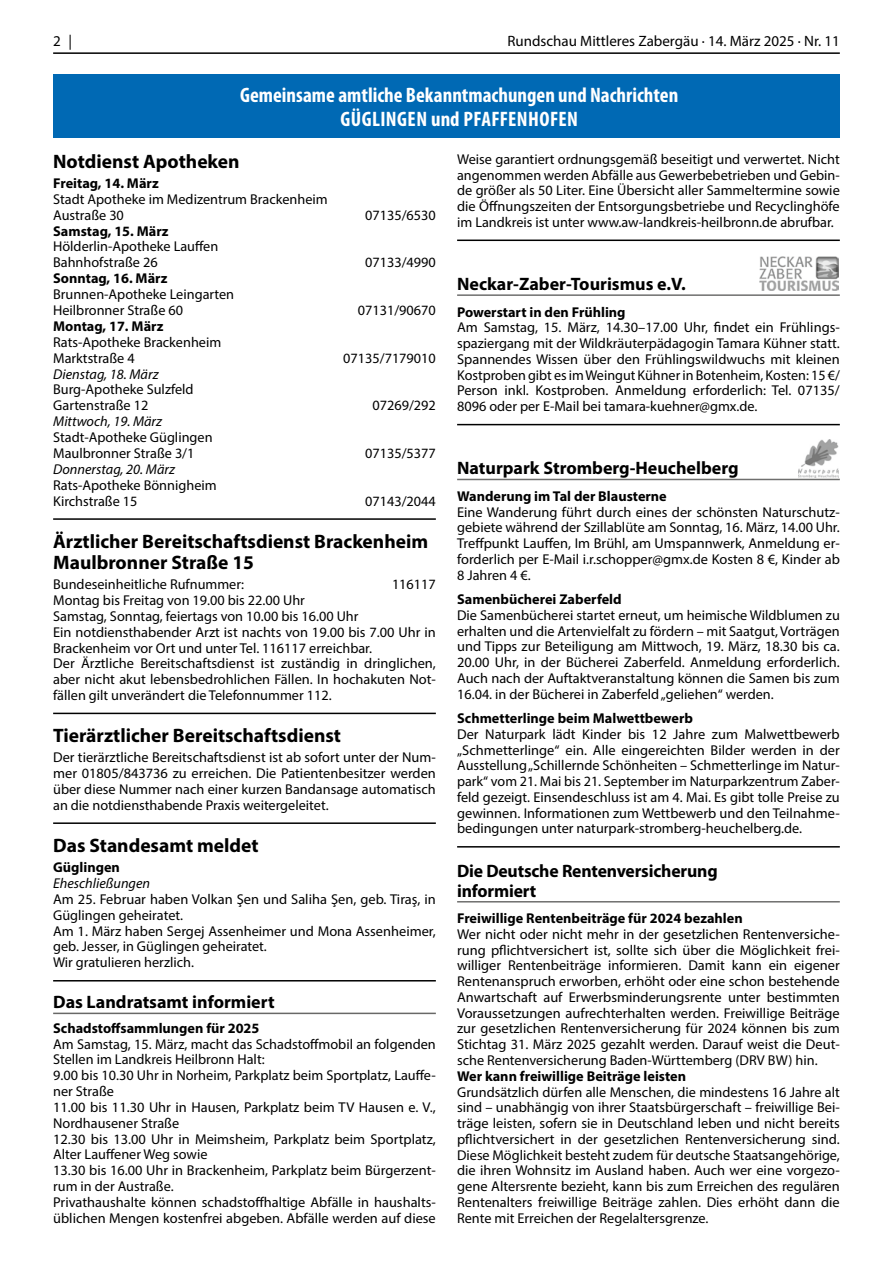
<style>
.page{position:relative;width:893px;height:1263px;background:#fff}
.page>*{position:absolute;margin:0;border:0;box-sizing:border-box;transform-origin:0 0}
.t1{font:700 condensed 21px/24px "Myriad Pro";color:#fff;text-align:center}
.t2{font:700 19.5px/21px "Myriad Pro";color:#000}
.t3{font:700 18px/19.6px "Myriad Pro";color:#000}
.t4{font:15px "Myriad Pro";color:#000}
.t5{font:14.25px/15.8px "Myriad Pro";color:#000}
.t6{font:700 14.25px "Myriad Pro";color:#000}
.t7{font:italic 14.25px "Myriad Pro";color:#000}
</style>
<div class="page">
<hr style="left:53px;top:52px;width:787px;height:2px;background:#000">
<hr style="left:53px;top:518px;width:383px;height:2px;background:#000">
<hr style="left:53px;top:713px;width:383px;height:1px;background:#000">
<hr style="left:53px;top:822px;width:383px;height:2px;background:#000">
<hr style="left:53px;top:980px;width:383px;height:1px;background:#000">
<hr style="left:53px;top:1013px;width:383px;height:1px;background:#686867">
<hr style="left:457px;top:240px;width:383px;height:1px;background:#000">
<hr style="left:457px;top:424px;width:383px;height:1px;background:#000">
<hr style="left:457px;top:846px;width:383px;height:1px;background:#000">
<svg style="left:797px;top:290px;width:42px;height:1px"></svg>
<img style="left:759px;top:256px;width:80px;height:34px">
<hr style="left:457px;top:294px;width:383px;height:2px;background:#6f6f6e">
<svg style="left:797px;top:439px;width:42px;height:42px"></svg>
<img style="left:798px;top:440px;width:41px;height:37px">
<hr style="left:457px;top:479px;width:383px;height:1px;background:#6f6f6e">
<hr style="left:457px;top:901px;width:383px;height:1px;background:#6f6f6e">
<div style="left:53px;top:74px;width:787px;height:64px;background:#0069b4"></div>
<p class="t4" style="left:53px;top:32px;width:20px">2 |</p>
<p class="t4" style="left:507px;top:32px;width:334px">Rundschau Mittleres Zabergäu · 14. März 2025 · Nr. 11</p>
<h1 class="t1" style="left:240px;top:83px;width:440px">Gemeinsame amtliche Bekanntmachungen und Nachrichten<br>GÜGLINGEN und PFAFFENHOFEN</h1>
<h2 class="t2" style="left:53px;top:150px;width:188px">Notdienst Apotheken</h2>
<p class="t6" style="left:53px;top:174px;width:107px">Freitag, 14. März</p>
<p class="t5" style="left:53px;top:191px;width:276px">Stadt Apotheke im Medizentrum Brackenheim<br>Austraße 30</p>
<p class="t6" style="left:53px;top:221px;width:117px">Samstag, 15. März</p>
<p class="t5" style="left:53px;top:238px;width:167px">Hölderlin-Apotheke Lauffen<br>Bahnhofstraße 26</p>
<p class="t6" style="left:53px;top:269px;width:116px">Sonntag, 16. März</p>
<p class="t5" style="left:53px;top:286px;width:183px">Brunnen-Apotheke Leingarten<br>Heilbronner Straße 60</p>
<p class="t6" style="left:53px;top:317px;width:112px">Montag, 17. März</p>
<p class="t5" style="left:53px;top:334px;width:170px">Rats-Apotheke Brackenheim<br>Marktstraße 4</p>
<p class="t7" style="left:53px;top:365px;width:107px">Dienstag, 18. März</p>
<p class="t5" style="left:53px;top:381px;width:142px">Burg-Apotheke Sulzfeld<br>Gartenstraße 12</p>
<p class="t7" style="left:53px;top:413px;width:110px">Mittwoch, 19. März</p>
<p class="t5" style="left:53px;top:429px;width:161px">Stadt-Apotheke Güglingen<br>Maulbronner Straße 3/1</p>
<p class="t5" style="left:365px;top:207px;width:72px">07135/6530</p>
<p class="t5" style="left:365px;top:254px;width:72px">07133/4990</p>
<p class="t5" style="left:358px;top:302px;width:79px">07131/90670</p>
<p class="t5" style="left:343px;top:350px;width:94px">07135/7179010</p>
<p class="t5" style="left:372px;top:397px;width:65px">07269/292</p>
<p class="t5" style="left:365px;top:445px;width:72px">07135/5377</p>
<p class="t7" style="left:53px;top:460px;width:123px">Donnerstag, 20. März</p>
<p class="t5" style="left:53px;top:477px;width:165px">Rats-Apotheke Bönnigheim<br>Kirchstraße 15</p>
<p class="t5" style="left:365px;top:493px;width:72px">07143/2044</p>
<h2 class="t2" style="left:53px;top:530px;width:377px">Ärztlicher Bereitschaftsdienst Brackenheim<br>Maulbronner Straße 15</h2>
<p class="t5" style="left:53px;top:576px;width:193px">Bundeseinheitliche Rufnummer:</p>
<p class="t5" style="left:392px;top:576px;width:45px">116117</p>
<p class="t5" style="left:53px;top:592px;width:384px">Montag bis Freitag von 19.00 bis 22.00 Uhr<br>Samstag, Sonntag, feiertags von 10.00 bis 16.00 Uhr<br>Ein notdiensthabender Arzt ist nachts von 19.00 bis 7.00 Uhr in Brackenheim vor Ort und unter Tel. 116117 erreichbar.<br>Der Ärztliche Bereitschaftsdienst ist zuständig in dringlichen, aber nicht akut lebensbedrohlichen Fällen. In hochakuten Not&shy;fällen gilt unverändert die Telefonnummer 112.</p>
<h2 class="t2" style="left:53px;top:724px;width:289px">Tierärztlicher Bereitschaftsdienst</h2>
<p class="t5" style="left:53px;top:749px;width:384px;text-align:justify">Der tierärztliche Bereitschaftsdienst ist ab sofort unter der Num&shy;mer 01805/843736 zu erreichen. Die Patientenbesitzer werden über diese Nummer nach einer kurzen Bandansage automatisch an die notdiensthabende Praxis weitergeleitet.</p>
<h2 class="t2" style="left:53px;top:834px;width:207px">Das Standesamt meldet</h2>
<p class="t6" style="left:53px;top:858px;width:68px">Güglingen</p>
<p class="t7" style="left:53px;top:874px;width:98px">Eheschließungen</p>
<p class="t5" style="left:53px;top:891px;width:384px">Am 25. Februar haben Volkan Şen und Saliha Şen, geb. Tiraş, in Güglingen geheiratet.<br>Am 1. März haben Sergej Assenheimer und Mona Assenheimer, geb. Jesser, in Güglingen geheiratet.<br>Wir gratulieren herzlich.</p>
<p class="t3" style="left:53px;top:992px;width:223px">Das Landratsamt informiert</p>
<p class="t6" style="left:53px;top:1019px;width:208px">Schadstoffsammlungen für 2025</p>
<p class="t5" style="left:53px;top:1036px;width:384px">Am Samstag, 15. März, macht das Schadstoffmobil an folgenden Stellen im Landkreis Heilbronn Halt:<br>9.00 bis 10.30 Uhr in Norheim, Parkplatz beim Sportplatz, Lauffe&shy;ner Straße<br>11.00 bis 11.30 Uhr in Hausen, Parkplatz beim TV Hausen e. V., Nordhausener Straße<br>12.30 bis 13.00 Uhr in Meimsheim, Parkplatz beim Sportplatz, Alter Lauffener Weg sowie<br>13.30 bis 16.00 Uhr in Brackenheim, Parkplatz beim Bürgerzent&shy;rum in der Austraße.<br>Privathaushalte können schadstoffhaltige Abfälle in haushalts&shy;üblichen Mengen kostenfrei abgeben. Abfälle werden auf diese</p>
<p class="t5" style="left:457px;top:151px;width:384px;text-align:justify">Weise garantiert ordnungsgemäß beseitigt und verwertet. Nicht angenommen werden Abfälle aus Gewerbebetrieben und Gebin&shy;de größer als 50 Liter. Eine Übersicht aller Sammeltermine sowie die Öffnungszeiten der Entsorgungsbetriebe und Recyclinghöfe im Landkreis ist unter www.aw-landkreis-heilbronn.de abrufbar.</p>
<p class="t3" style="left:457px;top:274px;width:230px">Neckar-Zaber-Tourismus e.V.</p>
<p class="t6" style="left:457px;top:302px;width:170px">Powerstart in den Frühling</p>
<p class="t5" style="left:457px;top:319px;width:384px;text-align:justify">Am Samstag, 15. März, 14.30–17.00 Uhr, findet ein Frühlings&shy;spaziergang mit der Wildkräuterpädagogin Tamara Kühner statt.<br>Spannendes Wissen über den Frühlingswildwuchs mit kleinen Kostproben gibt es im Weingut Kühner in Botenheim, Kosten: 15 €/ Person inkl. Kostproben. Anmeldung erforderlich: Tel. 07135/ 8096 oder per E-Mail bei tamara-kuehner@gmx.de.</p>
<p class="t3" style="left:457px;top:458px;width:283px">Naturpark Stromberg-Heuchelberg</p>
<p class="t6" style="left:457px;top:487px;width:211px">Wanderung im Tal der Blausterne</p>
<p class="t5" style="left:457px;top:504px;width:384px;text-align:justify">Eine Wanderung führt durch eines der schönsten Naturschutz&shy;gebiete während der Szillablüte am Sonntag, 16. März, 14.00 Uhr.<br>Treffpunkt Lauffen, Im Brühl, am Umspannwerk, Anmeldung er&shy;forderlich per E-Mail i.r.schopper@gmx.de Kosten 8 €, Kinder ab 8 Jahren 4 €.</p>
<p class="t6" style="left:457px;top:590px;width:166px">Samenbücherei Zaberfeld</p>
<p class="t5" style="left:457px;top:607px;width:384px;text-align:justify">Die Samenbücherei startet erneut, um heimische Wildblumen zu erhalten und die Artenvielfalt zu fördern – mit Saatgut, Vorträgen und Tipps zur Beteiligung am Mittwoch, 19. März, 18.30 bis ca.<br>20.00 Uhr, in der Bücherei Zaberfeld. Anmeldung erforderlich.<br>Auch nach der Auftaktveranstaltung können die Samen bis zum 16.04. in der Bücherei in Zaberfeld „geliehen“ werden.</p>
<p class="t6" style="left:457px;top:709px;width:237px">Schmetterlinge beim Malwettbewerb</p>
<p class="t5" style="left:457px;top:726px;width:384px;text-align:justify">Der Naturpark lädt Kinder bis 12 Jahre zum Malwettbewerb „Schmetterlinge“ ein. Alle eingereichten Bilder werden in der Ausstellung „Schillernde Schönheiten – Schmetterlinge im Natur&shy;park“ vom 21. Mai bis 21. September im Naturparkzentrum Zaber&shy;feld gezeigt. Einsendeschluss ist am 4. Mai. Es gibt tolle Preise zu gewinnen. Informationen zum Wettbewerb und den Teilnahme&shy;bedingungen unter naturpark-stromberg-heuchelberg.de.</p>
<p class="t3" style="left:457px;top:860px;width:262px">Die Deutsche Rentenversicherung informiert</p>
<p class="t6" style="left:457px;top:909px;width:287px">Freiwillige Rentenbeiträge für 2024 bezahlen</p>
<p class="t5" style="left:457px;top:926px;width:384px;text-align:justify">Wer nicht oder nicht mehr in der gesetzlichen Rentenversiche&shy;rung pflichtversichert ist, sollte sich über die Möglichkeit frei&shy;williger Rentenbeiträge informieren. Damit kann ein eigener Rentenanspruch erworben, erhöht oder eine schon bestehende Anwartschaft auf Erwerbsminderungsrente unter bestimmten Voraussetzungen aufrechterhalten werden. Freiwillige Beiträge zur gesetzlichen Rentenversicherung für 2024 können bis zum Stichtag 31. März 2025 gezahlt werden. Darauf weist die Deut&shy;sche Rentenversicherung Baden-Württemberg (DRV BW) hin.</p>
<p class="t6" style="left:457px;top:1067px;width:230px">Wer kann freiwillige Beiträge leisten</p>
<p class="t5" style="left:457px;top:1084px;width:384px;text-align:justify">Grundsätzlich dürfen alle Menschen, die mindestens 16 Jahre alt sind – unabhängig von ihrer Staatsbürgerschaft – freiwillige Bei&shy;träge leisten, sofern sie in Deutschland leben und nicht bereits pflichtversichert in der gesetzlichen Rentenversicherung sind.<br>Diese Möglichkeit besteht zudem für deutsche Staatsangehörige, die ihren Wohnsitz im Ausland haben. Auch wer eine vorgezo&shy;gene Altersrente bezieht, kann bis zum Erreichen des regulären Rentenalters freiwillige Beiträge zahlen. Dies erhöht dann die Rente mit Erreichen der Regelaltersgrenze.</p>
</div>
